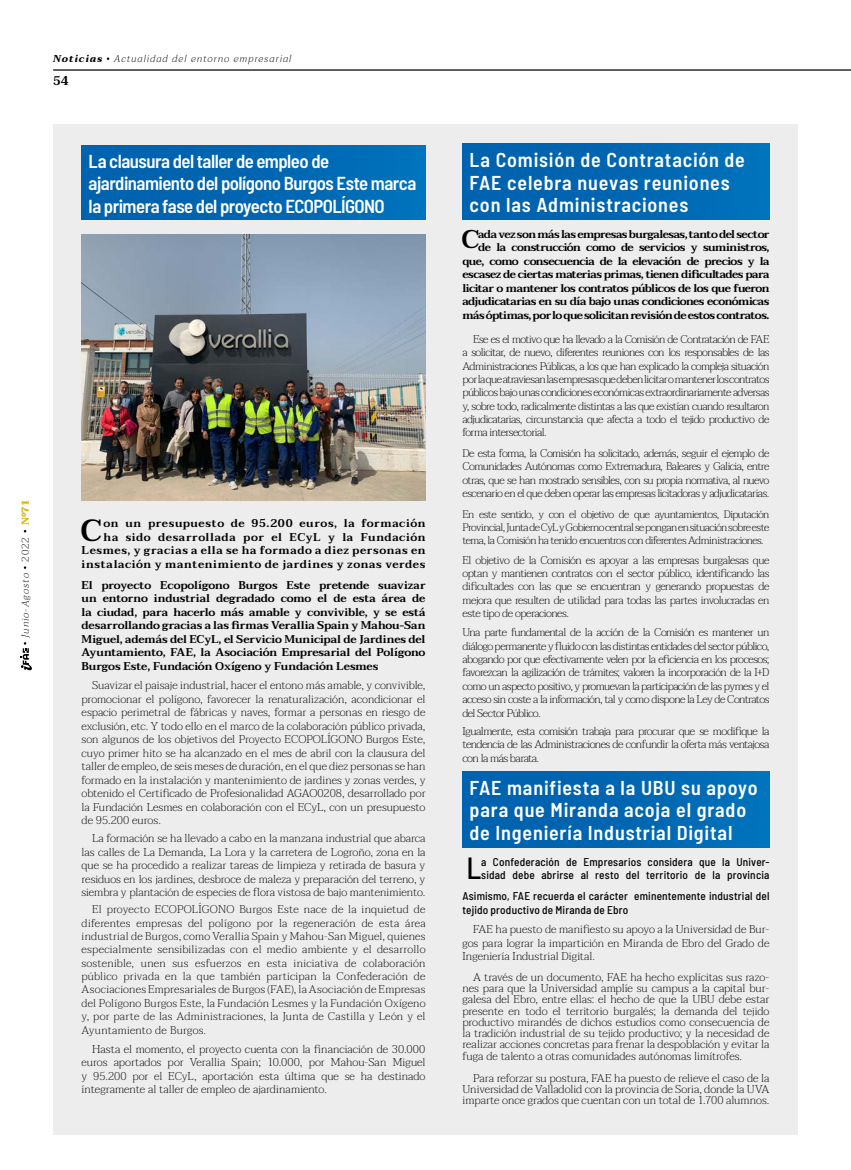
<style>
.page{position:relative;width:851px;height:1170px;background:#fff}
.page>*{position:absolute;margin:0;border:0;box-sizing:border-box;transform-origin:0 0}
.t1{font:600 30.5px "Taviraj";color:#000}
.t2{font:500 semi-condensed 30.5px "Barlow";color:#000}
.t3{font:600 25.5px "Taviraj";color:#000}
.t4{font:600 semi-condensed 20px/22.5px "Barlow";letter-spacing:.04em;color:#fff}
.t5{font:600 semi-condensed 18.75px/22.5px "Barlow";letter-spacing:-.03em;color:#fff}
.t6{font:600 12.5px "Taviraj";color:#000}
.t7{font:200 11.25px/13.5px "Taviraj";letter-spacing:-.005em;color:#000;text-align:justify}
.t8{font:600 11.25px/13.5px "Taviraj";letter-spacing:-.04em;color:#000;text-align:justify}
.t9{font:500 semi-condensed 11.25px/13.5px "Barlow";letter-spacing:.015em;color:#000}
.t10{font:600 11.25px/13.5px "Taviraj";letter-spacing:.055em;color:#000;text-align:right}
.t11{font:200 11.12px/13.4px "Taviraj";letter-spacing:-.04em;color:#000;text-align:justify}
.t12{font:200 10.88px/13.2px "Taviraj";letter-spacing:-.045em;color:#000;text-align:justify}
.t13{font:italic 200 10px "Taviraj";letter-spacing:.095em;color:#000}
.s1{font-weight:700}
.s2{font-style:normal}
.s3{font-weight:800;font-style:normal;color:#d9b600}
.s4{font-weight:900;font-style:normal;color:#d9b600}
.s5{font-size:11.25px}
</style>
<div class="page">
<div style="left:53px;top:124px;width:744px;height:1010px;background:#ededed"></div>
<svg style="left:21px;top:642px;width:11px;height:28px"></svg>
<div style="left:82px;top:145px;width:343px;height:75px;background:#0066b1"></div>
<img style="left:81px;top:234px;width:344px;height:267px">
<div style="left:462px;top:144px;width:307px;height:76px;background:linear-gradient(to right,#005fac,#0070ba)"></div>
<div style="left:462px;top:771px;width:307px;height:76px;background:linear-gradient(to right,#005fac,#0070ba)"></div>
<hr style="left:53px;top:69px;width:797px;height:2px;background:#000">
<p class="t13" style="left:53px;top:51px;width:240px"><span class="s1">Noticias</span> Actualidad del entorno empresarial</p>
<p class="t6" style="left:53px;top:73px;width:17px">54</p>
<p class="t13" style="left:18px;top:637px;width:139px;rotate:-90deg">Junio-Agosto <span class="s2">2022</span> <span class="s3">Nº</span><span class="s4">71</span></p>
<h3 class="t5" style="left:89px;top:149px;width:329px">La clausura del taller de empleo de ajardinamiento del polígono Burgos Este marca la primera fase del proyecto ECOPOLÍGONO</h3>
<h3 class="t4" style="left:469px;top:148px;width:277px">La Comisión de Contratación de<br>FAE celebra nuevas reuniones con las Administraciones</h3>
<h2 class="t3" style="left:461px;top:224px;width:20px">C</h2>
<p class="t8" style="left:462px;top:227px;width:308px;text-align:right">ada vez son más las empresas burgalesas, tanto del sector<br>de la construcción como de servicios y suministros, que, como consecuencia de la elevación de precios y la escasez de ciertas materias primas, tienen dificultades para licitar o mantener los contratos públicos de los que fueron adjudicatarias en su día bajo unas condiciones económicas más óptimas, por lo que solicitan revisión de estos contratos.</p>
<p class="t11" style="left:462px;top:332px;width:308px;text-indent:11px">Ese es el motivo que ha llevado a la Comisión de Contratación de FAE a solicitar, de nuevo, diferentes reuniones con los responsables de las Administraciones Públicas, a los que han explicado la compleja situación por la que atraviesan las empresas que deben licitar o mantener los contratos públicos bajo unas condiciones económicas extraordinariamente adversas y, sobre todo, radicalmente distintas a las que existían cuando resultaron adjudicatarias, circunstancia que afecta a todo el tejido productivo de forma intersectorial.</p>
<p class="t11" style="left:462px;top:446px;width:308px">De esta forma, la Comisión ha solicitado, además, seguir el ejemplo de Comunidades Autónomas como Extremadura, Baleares y Galicia, entre otras, que se han mostrado sensibles, con su propia normativa, al nuevo escenario en el que deben operar las empresas licitadoras y adjudicatarias.</p>
<p class="t12" style="left:462px;top:507px;width:308px">En este sentido, y con el objetivo de que ayuntamientos, Diputación Provincial, Junta de CyL y Gobierno central se pongan en situación sobre este tema, la Comisión ha tenido encuentros con diferentes Administraciones.</p>
<p class="t11" style="left:462px;top:553px;width:308px">El objetivo de la Comisión es apoyar a las empresas burgalesas que optan y mantienen contratos con el sector público, identificando las dificultades con las que se encuentran y generando propuestas de mejora que resulten de utilidad para todas las partes involucradas en este tipo de operaciones.</p>
<p class="t11" style="left:462px;top:626px;width:308px">Una parte fundamental de la acción de la Comisión es mantener un diálogo permanente y fluido con las distintas entidades del sector público, abogando por que efectivamente velen por la eficiencia en los procesos; favorezcan la agilización de trámites; valoren la incorporación de la I+D como un aspecto positivo, y promuevan la participación de las pymes y el acceso sin coste a la información, tal y como dispone la Ley de Contratos del Sector Público.</p>
<p class="t7" style="left:462px;top:724px;width:308px">Igualmente, esta comisión trabaja para procurar que se modifique la tendencia de las Administraciones de confundir la oferta más ventajosa con la más barata.</p>
<h3 class="t4" style="left:469px;top:775px;width:289px">FAE manifiesta a la UBU su apoyo para que Miranda acoja el grado de Ingeniería Industrial Digital</h3>
<h1 class="t2" style="left:466px;top:849px;width:16px">L</h1>
<p class="t9" style="left:481px;top:854px;width:289px">a Confederación de Empresarios considera que la Univer&shy;sidad debe abrirse al resto del territorio de la provincia</p>
<p class="t9" style="left:462px;top:889px;width:308px">Asimismo, FAE recuerda el carácter eminentemente industrial del tejido productivo de Miranda de Ebro</p>
<p class="t7" style="left:462px;top:922px;width:308px;text-indent:11px">FAE ha puesto de manifiesto su apoyo a la Universidad de Bur&shy;gos para lograr la impartición en Miranda de Ebro del Grado de Ingeniería Industrial Digital.</p>
<p class="t7" style="left:462px;top:971px;width:308px;line-height:11.2px;text-indent:11px">A través de un documento, FAE ha hecho explícitas sus razo&shy;nes para que la Universidad amplíe su campus a la capital bur&shy;galesa del Ebro, entre ellas: el hecho de que la UBU debe estar presente en todo el territorio burgalés; la demanda del tejido productivo mirandés de dichos estudios como consecuencia de la tradición industrial de su tejido productivo; y la necesidad de realizar acciones concretas para frenar la despoblación y evitar la fuga de talento a otras comunidades autónomas limítrofes.</p>
<p class="t7" style="left:462px;top:1072px;width:308px;line-height:11.2px;text-indent:11px">Para reforzar su postura, FAE ha puesto de relieve el caso de la Universidad de Valladolid con la provincia de Soria, donde la UVA imparte once grados que cuentan con un total de 1.700 alumnos.</p>
<p class="t10" style="left:82px;top:516px;width:345px">on un presupuesto de 95.200 euros, la formación<br>ha sido desarrollada por el ECyL y la Fundación Lesmes, y gracias a ella se ha formado a diez personas en instalación y mantenimiento de jardines y zonas verdes</p>
<p class="t8" style="left:82px;top:578px;width:345px">El proyecto Ecopolígono Burgos Este pretende suavizar un entorno industrial degradado como el de esta área de la ciudad, para hacerlo más amable y convivible, y se está desarrollando gracias a las firmas Verallia Spain y Mahou-San Miguel, además del ECyL, el Servicio Municipal de Jardines del Ayuntamiento, FAE, la Asociación Empresarial del Polígono Burgos Este, Fundación Oxígeno y Fundación Lesmes</p>
<p class="t7" style="left:82px;top:678px;width:345px;text-indent:11px">Suavizar el paisaje industrial, hacer el entono más amable, y convivible, promocionar el polígono, favorecer la renaturalización, acondicionar el espacio perimetral de fábricas y naves, formar a personas en riesgo de exclusión, etc. Y todo ello en el marco de la colaboración público privada, son algunos de los objetivos del Proyecto ECOPOLÍGONO Burgos Este, cuyo primer hito se ha alcanzado en el mes de abril con la clausura del taller de empleo, de seis meses de duración, en el que diez personas se han formado en la instalación y mantenimiento de jardines y zonas verdes, y obtenido el Certificado de Profesionalidad AGAO0208, desarrollado por la Fundación Lesmes en colaboración con el ECyL, con un presupuesto de 95.200 euros.</p>
<p class="t7" style="left:82px;top:831px;width:345px;text-indent:11px">La formación se ha llevado a cabo en la manzana industrial que abarca las calles de La Demanda, La Lora y la carretera de Logroño, zona en la que se ha procedido a realizar tareas de limpieza y retirada de basura y residuos en los jardines, desbroce de maleza y preparación del terreno, y siembra y plantación de especies de flora vistosa de bajo mantenimiento.</p>
<p class="t11" style="left:82px;top:902px;width:345px;text-indent:11px">El proyecto ECOPOLÍGONO Burgos Este nace de la inquietud de diferentes empresas del polígono por la regeneración de esta área industrial de Burgos, como Verallia Spain y Mahou-San Miguel, quienes especialmente sensibilizadas con el medio ambiente y el desarrollo sostenible, unen sus esfuerzos en esta iniciativa de colaboración público privada en la que también participan la Confederación de Asociaciones Empresariales de Burgos (FAE), la Asociación de Empresas del Polígono Burgos Este, la Fundación Lesmes y la Fundación Oxígeno y, por parte de las Administraciones, la Junta de Castilla y León y el Ayuntamiento de Burgos<span class="s5">.</span></p>
<p class="t7" style="left:82px;top:1042px;width:345px;text-indent:11px">Hasta el momento, el proyecto cuenta con la financiación de 30.000 euros aportados por Verallia Spain; 10.000, por Mahou-San Miguel y 95.200 por el ECyL, aportación esta última que se ha destinado íntegramente al taller de empleo de ajardinamiento.</p>
<h1 class="t1" style="left:80px;top:512px;width:23px">C</h1>
</div>
